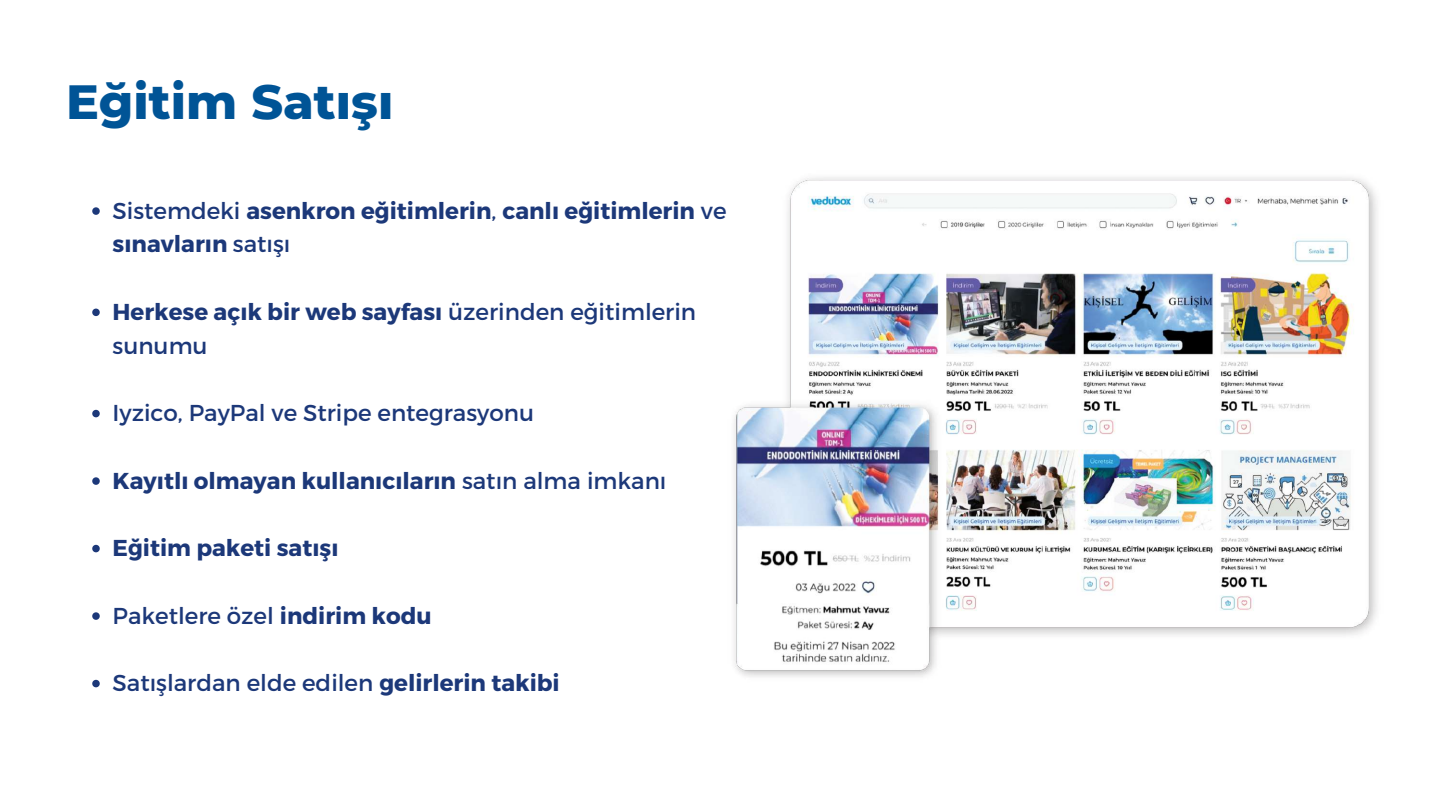
<style>
.page{position:relative;width:1440px;height:810px;background:#fff}
.page>*{position:absolute;margin:0;border:0;box-sizing:border-box;transform-origin:0 0}
.t1{font:800 49px "Montserrat";color:#005496}
.t2{font:23px/33.8px "Montserrat";color:#1c3879}
.t3{font:700 23px/33.8px "Montserrat";color:#1c3879}
.s1{font-weight:400}
.s2{font-weight:700}
</style>
<div class="page">
<img style="left:734px;top:177px;width:643px;height:500px">
<svg style="left:92px;top:207px;width:8px;height:8px"></svg>
<svg style="left:92px;top:309px;width:8px;height:7px"></svg>
<svg style="left:92px;top:410px;width:8px;height:7px"></svg>
<svg style="left:92px;top:477px;width:8px;height:8px"></svg>
<svg style="left:92px;top:545px;width:8px;height:7px"></svg>
<svg style="left:92px;top:612px;width:8px;height:8px"></svg>
<svg style="left:92px;top:680px;width:8px;height:7px"></svg>
<h1 class="t1" style="left:66px;top:72px;width:329px">Eğitim Satışı</h1>
<p class="t3" style="left:113px;top:192px;width:615px"><span class="s1">Sistemdeki</span> asenkron eğitimlerin<span class="s1">,</span> canlı eğitimlerin <span class="s1">ve </span>sınavların <span class="s1">satışı</span></p>
<p class="t2" style="left:113px;top:294px;width:585px"><span class="s2">Herkese açık bir web sayfası</span> üzerinden eğitimlerin sunumu</p>
<p class="t2" style="left:113px;top:395px;width:423px">Iyzico, PayPal ve Stripe entegrasyonu</p>
<p class="t3" style="left:113px;top:462px;width:555px">Kayıtlı olmayan kullanıcıların <span class="s1">satın alma imkanı</span></p>
<p class="t3" style="left:113px;top:530px;width:227px">Eğitim paketi satışı</p>
<p class="t2" style="left:113px;top:597px;width:321px">Paketlere özel <span class="s2">indirim kodu</span></p>
<p class="t2" style="left:113px;top:665px;width:449px">Satışlardan elde edilen <span class="s2">gelirlerin takibi</span></p>
</div>
